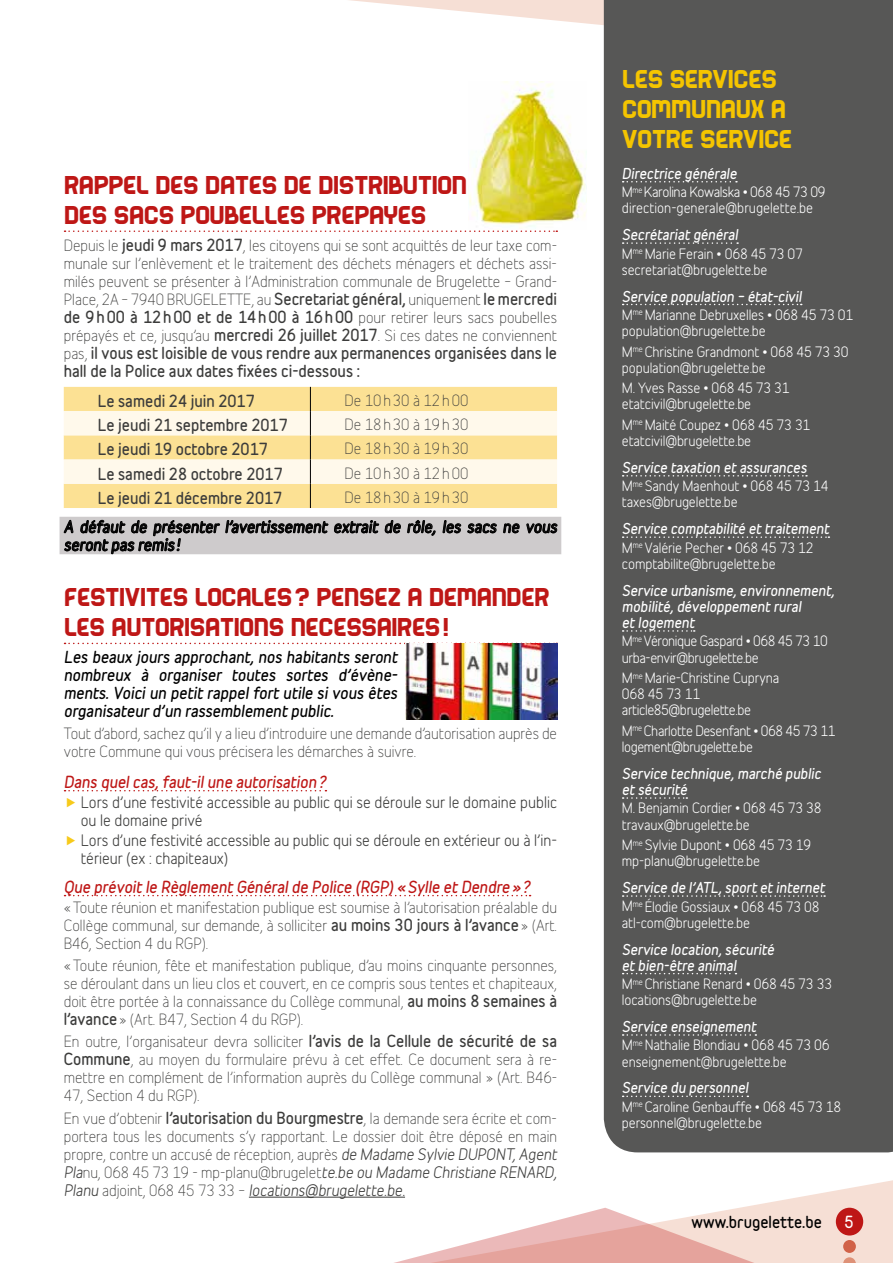
<style>
.page{position:relative;width:893px;height:1263px;background:#fff}
.page>*{position:absolute;margin:0;border:0;box-sizing:border-box;transform-origin:0 0}
.t1{font:30px/30px "Bender Solid";letter-spacing:-.025em;color:#be1716}
.t2{font:30px/30px "Bender Solid";letter-spacing:-.025em;color:#f5c500}
.t3{font:300 15px/18px "Belfius Alternative";color:#3c3c3b;text-align:justify}
.t4{font:italic 700 15px/18px "Belfius Alternative";color:#000}
.t5{font:15px/18px "Belfius Alternative";color:#3c3c3b}
.t6{font:700 15px "Belfius Alternative";color:#3c3c3b}
.t7{font:italic 700 15px "Belfius Alternative";color:#be1716}
.t8{font:700 15px "Belfius Normal";color:#000}
.t9{font:700 15px "Belfius Normal";color:#fff}
.t10{font:13.5px/16.2px "Belfius Alternative";letter-spacing:-.01em;color:#fff}
.t11{font:italic 700 13.5px/16.2px "Belfius Alternative";color:#fff}
.t12{font:13.5px/16.2px "Belfius Alternative";letter-spacing:-.03em;color:#fff}
.s1{font-weight:700}
.s2{font-weight:400;font-style:italic}
.s3{font-weight:700;font-style:italic}
.s4{font-weight:400;font-style:normal}
</style>
<div class="page">
<svg style="left:349px;top:0;width:255px;height:110px"></svg>
<div style="left:604px;top:0;width:289px;height:1152px;background:#575756"></div>
<svg style="left:623px;top:181px;width:114px;height:1px"></svg>
<svg style="left:623px;top:242px;width:115px;height:2px"></svg>
<svg style="left:623px;top:304px;width:179px;height:1px"></svg>
<svg style="left:623px;top:475px;width:184px;height:2px"></svg>
<svg style="left:623px;top:536px;width:206px;height:2px"></svg>
<svg style="left:623px;top:630px;width:72px;height:2px"></svg>
<svg style="left:623px;top:797px;width:64px;height:2px"></svg>
<svg style="left:623px;top:895px;width:202px;height:2px"></svg>
<svg style="left:623px;top:973px;width:113px;height:1px"></svg>
<svg style="left:623px;top:1034px;width:133px;height:2px"></svg>
<svg style="left:623px;top:1095px;width:125px;height:2px"></svg>
<svg style="left:295px;top:1180px;width:598px;height:83px"></svg>
<svg style="left:295px;top:1208px;width:561px;height:55px"></svg>
<div style="left:836px;top:1208px;width:27px;height:27px;background:#be1716;border-radius:50%"></div>
<svg style="left:65px;top:230px;width:492px;height:2px"></svg>
<svg style="left:64px;top:387px;width:493px;height:121px;background:#fceab7"></svg>
<div style="left:60px;top:517px;width:501px;height:37px;background:#cecbcc"></div>
<svg style="left:65px;top:643px;width:492px;height:1px"></svg>
<svg style="left:334px;top:516px;width:45px;height:18px"></svg>
<svg style="left:385px;top:520px;width:16px;height:13px"></svg>
<svg style="left:407px;top:520px;width:29px;height:16px"></svg>
<svg style="left:442px;top:520px;width:19px;height:13px"></svg>
<svg style="left:467px;top:523px;width:30px;height:11px"></svg>
<svg style="left:503px;top:523px;width:17px;height:11px"></svg>
<svg style="left:526px;top:516px;width:32px;height:17px"></svg>
<svg style="left:64px;top:516px;width:264px;height:39px"></svg>
<svg style="left:65px;top:790px;width:261px;height:1px"></svg>
<svg style="left:65px;top:895px;width:466px;height:1px"></svg>
<hr style="left:249px;top:1197px;width:156px;height:1px;background:#3c3c3b">
<img style="left:406px;top:644px;width:151px;height:75px">
<img style="left:469px;top:81px;width:117px;height:146px">
<h1 class="t1" style="left:64px;top:169px;width:405px">RAPPEL DES DATES DE DISTRIBUTION<br>DES SACS POUBELLES PREPAYES</h1>
<p class="t3" style="left:64px;top:235px;width:495px">Depuis le <span class="s1">jeudi 9 mars 2017</span>, les citoyens qui se sont acquittés de leur taxe com&shy;munale sur l’enlèvement et le traitement des déchets ménagers et déchets assi&shy;milés peuvent se présenter à l’Administration communale de Brugelette – Grand-Place, 2A – 7940 BRUGELETTE, au <span class="s1">Secretariat général,</span> uniquement <span class="s1">le mercredi de 9h00 à 12h00 et de 14h00 à 16h00</span> pour retirer leurs sacs poubelles prépayés et ce, jusqu’au <span class="s1">mercredi 26 juillet 2017</span>. Si ces dates ne conviennent pas, <span class="s1">il vous est loisible de vous rendre aux permanences organisées dans le hall de la Police aux dates fixées ci-dessous :</span></p>
<p class="t6" style="left:98px;top:389px;width:158px">Le samedi 24 juin 2017</p>
<p class="t3" style="left:344px;top:390px;width:125px">De 10h30 à 12h00</p>
<p class="t6" style="left:98px;top:413px;width:192px">Le jeudi 21 septembre 2017</p>
<p class="t3" style="left:344px;top:414px;width:125px">De 18h30 à 19h30</p>
<p class="t6" style="left:98px;top:438px;width:172px">Le jeudi 19 octobre 2017</p>
<p class="t3" style="left:344px;top:438px;width:125px">De 18h30 à 19h30</p>
<p class="t6" style="left:98px;top:462px;width:186px">Le samedi 28 octobre 2017</p>
<p class="t3" style="left:344px;top:463px;width:125px">De 10h30 à 12h00</p>
<p class="t6" style="left:98px;top:486px;width:186px">Le jeudi 21 décembre 2017</p>
<p class="t3" style="left:344px;top:487px;width:125px">De 18h30 à 19h30</p>
<p class="t4" style="left:64px;top:517px;width:495px">A défaut de présenter l’avertissement extrait de rôle, les sacs ne vous seront pas remis !</p>
<h1 class="t1" style="left:64px;top:581px;width:487px">FESTIVITES LOCALES? PENSEZ A DEMANDER<br>LES AUTORISATIONS NECESSAIRES!</h1>
<p class="t4" style="left:64px;top:647px;width:335px;text-align:justify">Les beaux jours approchant, nos habitants seront nombreux à organiser toutes sortes d’évène&shy;ments. Voici un petit rappel fort utile si vous êtes organisateur d’un rassemblement public.</p>
<p class="t3" style="left:64px;top:723px;width:495px">Tout d’abord, sachez qu’il y a lieu d’introduire une demande d’autorisation auprès de votre Commune qui vous précisera les démarches à suivre.</p>
<p class="t7" style="left:64px;top:770px;width:264px">Dans quel cas, faut-il une autorisation?</p>
<p class="t5" style="left:81px;top:792px;width:478px">Lors d’une festivité accessible au public qui se déroule sur le domaine public ou le domaine privé</p>
<p class="t5" style="left:81px;top:830px;width:478px">Lors d’une festivité accessible au public qui se déroule en extérieur ou à l’in&shy;térieur (ex : chapiteaux)</p>
<p class="t7" style="left:64px;top:875px;width:468px">Que prévoit le Règlement Général de Police (RGP) «Sylle et Dendre»?</p>
<p class="t3" style="left:64px;top:897px;width:495px">«Toute réunion et manifestation publique est soumise à l’autorisation préalable du Collège communal, sur demande, à solliciter <span class="s1">au moins 30 jours à l’avance</span>» (Art.<br>B46, Section 4 du RGP).</p>
<p class="t3" style="left:64px;top:955px;width:495px">«Toute réunion, fête et manifestation publique, d’au moins cinquante personnes, se déroulant dans un lieu clos et couvert, en ce compris sous tentes et chapiteaux, doit être portée à la connaissance du Collège communal, <span class="s1">au moins 8 semaines à l’avance</span>» (Art. B47, Section 4 du RGP).</p>
<p class="t3" style="left:64px;top:1031px;width:495px">En outre, l’organisateur devra solliciter <span class="s1">l’avis de la Cellule de sécurité de sa Commune</span>, au moyen du formulaire prévu à cet effet. Ce document sera à re&shy;mettre en complément de l’information auprès du Collège communal » (Art. B46- 47, Section 4 du RGP).</p>
<p class="t3" style="left:64px;top:1108px;width:495px">En vue d’obtenir <span class="s1">l’autorisation du Bourgmestre</span>, la demande sera écrite et com&shy;portera tous les documents s’y rapportant. Le dossier doit être déposé en main propre, contre un accusé de réception, auprès <span class="s2">de Madame Sylvie DUPONT, Agent Pla</span>nu, 068 45 73 19 - mp-planu@brugelet<span class="s2">te.be ou Madame Christiane RENARD, Planu</span> adjoint, 068 45 73 33 – <span class="s2">locations@brugelette.be.</span></p>
<h1 class="t2" style="left:622px;top:63px;width:172px">LES SERVICES<br>COMMUNAUX A<br>VOTRE SERVICE</h1>
<p class="t12" style="left:622px;top:163px;width:205px;line-height:18.3px"><span class="s3">Directrice générale<br></span>M<sup>me</sup> Karolina Kowalska • 068 45 73 09</p>
<p class="t10" style="left:622px;top:199px;width:193px">direction-generale@brugelette.be</p>
<p class="t10" style="left:622px;top:224px;width:183px;line-height:18.3px"><span class="s3">Secrétariat général<br></span>M<sup>me</sup> Marie Ferain • 068 45 73 07</p>
<p class="t10" style="left:622px;top:260px;width:147px">secretariat@brugelette.be</p>
<p class="t10" style="left:622px;top:286px;width:233px;line-height:18.3px"><span class="s3">Service population – état-civil<br></span>M<sup>me</sup> Marianne Debruxelles • 068 45 73 01</p>
<p class="t10" style="left:622px;top:319px;width:228px;line-height:20.4px">population@brugelette.be<br>M<sup>me</sup> Christine Grandmont • 068 45 73 30</p>
<p class="t10" style="left:622px;top:356px;width:169px;line-height:20.4px">population@brugelette.be<br>M. Yves Rasse • 068 45 73 31</p>
<p class="t10" style="left:622px;top:393px;width:190px;line-height:20.4px">etatcivil@brugelette.be<br>M<sup>me</sup> Maité Coupez • 068 45 73 31</p>
<p class="t10" style="left:622px;top:431px;width:131px">etatcivil@brugelette.be</p>
<p class="t11" style="left:622px;top:458px;width:208px;line-height:18.3px">Service taxation et assurances<br><span class="s4">M</span><sup>me</sup> <span class="s4">Sandy Maenhout • 068 45 73 14</span></p>
<p class="t10" style="left:622px;top:493px;width:117px">taxes@brugelette.be</p>
<p class="t11" style="left:622px;top:519px;width:209px;line-height:18.3px">Service comptabilité et traitement<br><span class="s4">M</span><sup>me</sup> <span class="s4">Valérie Pecher • 068 45 73 12</span></p>
<p class="t10" style="left:622px;top:554px;width:155px">comptabilite@brugelette.be</p>
<p class="t11" style="left:622px;top:582px;width:214px">Service urbanisme, environnement, mobilité, développement rural<br>et logement</p>
<p class="t12" style="left:622px;top:632px;width:207px">M<sup>me</sup> Véronique Gaspard • 068 45 73 10 urba-envir@brugelette.be</p>
<p class="t10" style="left:622px;top:668px;width:159px">M<sup>me</sup> Marie-Christine Cupryna<br>068 45 73 11 article85@brugelette.be</p>
<p class="t12" style="left:622px;top:721px;width:215px">M<sup>me</sup> Charlotte Desenfant • 068 45 73 11 logement@brugelette.be</p>
<p class="t11" style="left:622px;top:765px;width:201px">Service technique, marché public et sécurité</p>
<p class="t10" style="left:622px;top:799px;width:201px">M. Benjamin Cordier • 068 45 73 38 travaux@brugelette.be</p>
<p class="t10" style="left:622px;top:835px;width:191px">M<sup>me</sup> Sylvie Dupont • 068 45 73 19 mp-planu@brugelette.be</p>
<p class="t11" style="left:622px;top:878px;width:204px;line-height:18.3px">Service de l’ATL, sport et internet<br><span class="s4">M</span><sup>me</sup> <span class="s4">Élodie Gossiaux • 068 45 73 08</span></p>
<p class="t10" style="left:622px;top:913px;width:130px">atl-com@brugelette.be</p>
<p class="t11" style="left:622px;top:941px;width:154px">Service location, sécurité et bien-être animal</p>
<p class="t10" style="left:622px;top:974px;width:212px">M<sup>me</sup> Christiane Renard • 068 45 73 33 locations@brugelette.be</p>
<p class="t10" style="left:622px;top:1016px;width:209px;line-height:18.3px"><span class="s3">Service enseignement<br></span>M<sup>me</sup> Nathalie Blondiau • 068 45 73 06</p>
<p class="t10" style="left:622px;top:1052px;width:166px">enseignement@brugelette.be</p>
<p class="t10" style="left:622px;top:1078px;width:221px;line-height:18.3px"><span class="s3">Service du personnel<br></span>M<sup>me</sup> Caroline Genbauffe • 068 45 73 18</p>
<p class="t10" style="left:622px;top:1113px;width:142px">personnel@brugelette.be</p>
<p class="t8" style="left:692px;top:1210px;width:132px">www.brugelette.be</p>
<p class="t9" style="left:845px;top:1210px;width:11px">5</p>
</div>
